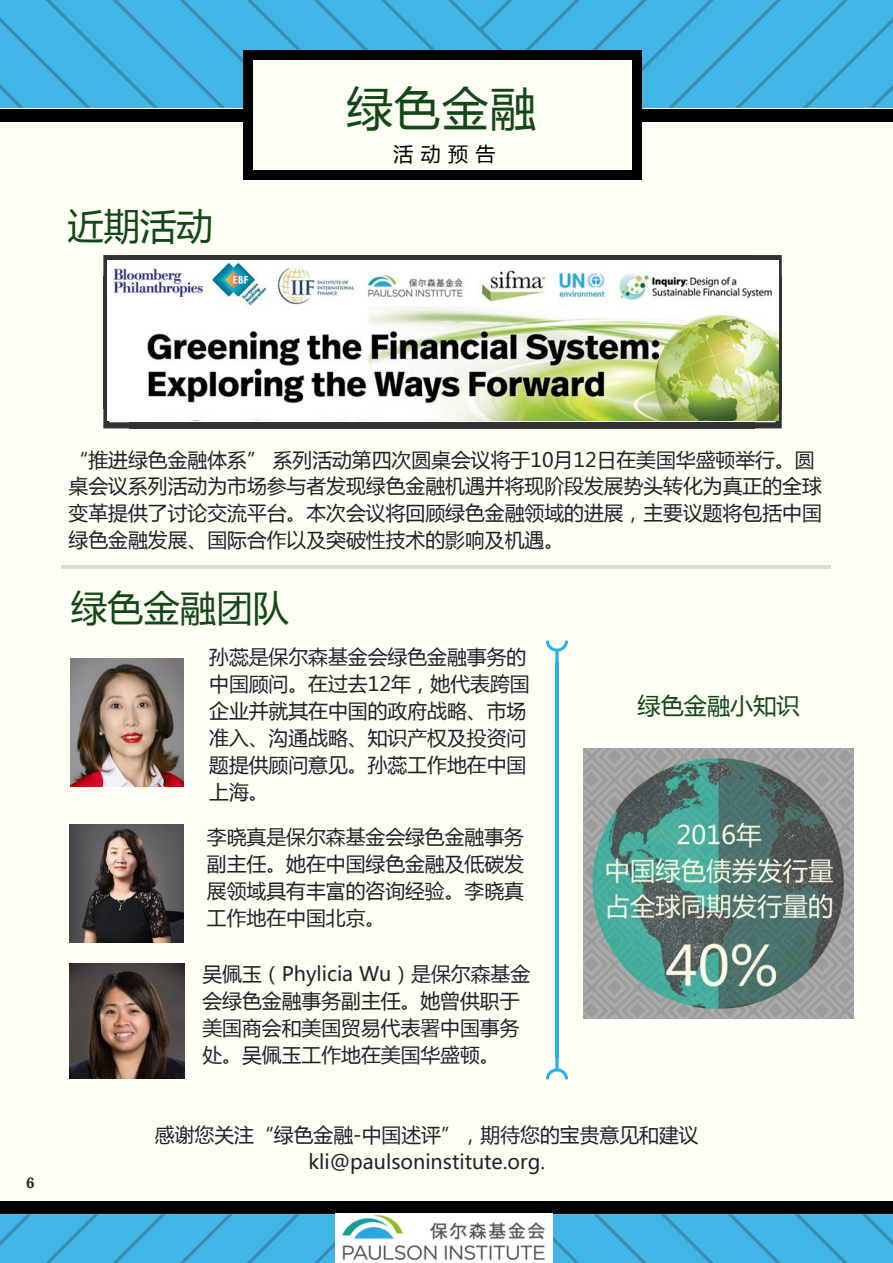
<style>
.page{position:relative;width:893px;height:1263px;background:#fff}
.page>*{position:absolute;margin:0;border:0;box-sizing:border-box;transform-origin:0 0}
.t1{font:46.35px "Microsoft Ya Hei";color:#124817}
.t2{font:36.3px "Microsoft Ya Hei";color:#124817}
.t3{font:23.1px "Microsoft Ya Hei";color:#124817}
.t4{font:19.8px/27px "Microsoft Ya Hei";color:#222}
.t5{font:19.8px "Microsoft Ya Hei";color:#000}
.t6{font:700 14.85px "Lora";color:#222}
</style>
<div class="page">
<img style="left:0;top:0;width:892px;height:1262px">
<div style="left:0;top:108px;width:892px;height:1106px;background:#fffef5"></div>
<div style="left:0;top:1201px;width:892px;height:12px;background:#000"></div>
<div style="left:0;top:109px;width:892px;height:12px;background:#000"></div>
<div style="left:245px;top:57px;width:395px;height:116px;background:#fffef5"></div>
<div style="left:632px;top:170px;width:9px;height:9px;background:#000"></div>
<div style="left:243px;top:59px;width:10px;height:111px;background:#000"></div>
<div style="left:243px;top:170px;width:10px;height:9px;background:#000"></div>
<div style="left:632px;top:59px;width:9px;height:111px;background:#000"></div>
<div style="left:252px;top:170px;width:380px;height:9px;background:#000"></div>
<div style="left:632px;top:50px;width:9px;height:10px;background:#000"></div>
<div style="left:243px;top:50px;width:10px;height:10px;background:#000"></div>
<div style="left:252px;top:50px;width:380px;height:10px;background:#000"></div>
<hr style="left:62px;top:565px;width:769px;height:4px;background:#dcdbd3">
<img style="left:335px;top:1213px;width:217px;height:49px">
<svg style="left:103px;top:255px;width:26px;height:21px"></svg>
<svg style="left:103px;top:276px;width:5px;height:131px"></svg>
<svg style="left:103px;top:407px;width:27px;height:21px"></svg>
<div style="left:129px;top:422px;width:625px;height:6px;background:#333"></div>
<svg style="left:753px;top:408px;width:28px;height:20px"></svg>
<svg style="left:778px;top:277px;width:3px;height:131px"></svg>
<div style="left:129px;top:255px;width:625px;height:6px;background:#333"></div>
<svg style="left:753px;top:255px;width:28px;height:22px"></svg>
<img style="left:108px;top:261px;width:670px;height:159px">
<img style="left:70px;top:824px;width:113px;height:118px">
<img style="left:70px;top:963px;width:114px;height:115px">
<img style="left:71px;top:659px;width:112px;height:128px">
<hr style="left:555px;top:662px;width:3px;height:395px;background:#2aafef">
<svg style="left:546px;top:1056px;width:22px;height:23px"></svg>
<svg style="left:546px;top:641px;width:22px;height:22px"></svg>
<img style="left:583px;top:749px;width:270px;height:269px">
<h2 class="t2" style="left:67px;top:202px;width:147px">近期活动</h2>
<h1 class="t1" style="left:346px;top:77px;width:191px">绿色金融</h1>
<p class="t5" style="left:393px;top:140px;width:103px">活动预告</p>
<p class="t6" style="left:26px;top:1173px;width:10px">6</p>
<p class="t4" style="left:69px;top:445px;width:754px">“推进绿色金融体系” 系列活动第四次圆桌会议将于10月12日在美国华盛顿举行。圆桌会议系列活动为市场参与者发现绿色金融机遇并将现阶段发展势头转化为真正的全球变革提供了讨论交流平台。本次会议将回顾绿色金融领域的进展，主要议题将包括中国绿色金融发展、国际合作以及突破性技术的影响及机遇。</p>
<h2 class="t2" style="left:71px;top:583px;width:220px">绿色金融团队</h2>
<p class="t4" style="left:209px;top:643px;width:322px">孙蕊是保尔森基金会绿色金融事务的中国顾问。在过去12年，她代表跨国企业并就其在中国的政府战略、市场准入、沟通战略、知识产权及投资问题提供顾问意见。孙蕊工作地在中国上海。</p>
<p class="t4" style="left:207px;top:823px;width:319px;text-align:justify">李晓真是保尔森基金会绿色金融事务副主任。她在中国绿色金融及低碳发展领域具有丰富的咨询经验。李晓真工作地在中国北京。</p>
<p class="t4" style="left:202px;top:960px;width:329px">吴佩玉（Phylicia Wu）是保尔森基金会绿色金融事务副主任。她曾供职于美国商会和美国贸易代表署中国事务处。吴佩玉工作地在美国华盛顿。</p>
<p class="t3" style="left:637px;top:690px;width:163px">绿色金融小知识</p>
<p class="t4" style="left:155px;top:1121px;width:545px;text-align:center">感谢您关注“绿色金融-中国述评”，期待您的宝贵意见和建议kli@paulsoninstitute.org.</p>
</div>
